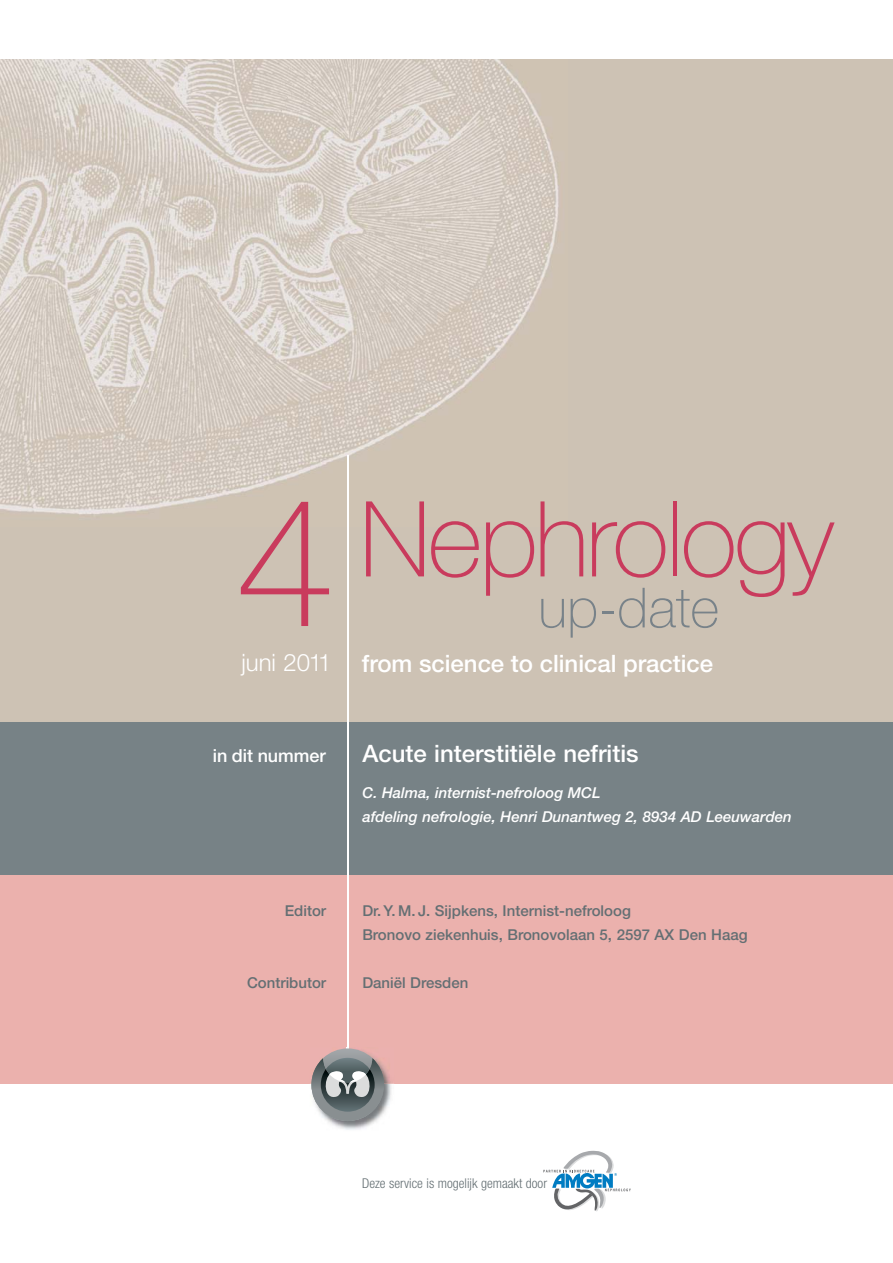
<style>
.page{position:relative;width:893px;height:1263px;background:#fff}
.page>*{position:absolute;margin:0;border:0;box-sizing:border-box;transform-origin:0 0}
.t1{font:100 180px "Helvetica Neue";color:#c93b5d}
.t2{font:100 105px "Helvetica Neue";letter-spacing:-.03em;color:#c93b5d}
.t3{font:100 55.5px "Helvetica Neue";color:#788289}
.t4{font:500 24px "Helvetica Neue";color:#fff}
.t5{font:300 24px "Helvetica Neue";color:#fff}
.t6{font:500 18px "Helvetica Neue";color:#fff}
.t7{font:500 15px/24px "Helvetica Neue";color:#646f73}
.t8{font:italic 500 15px/24px "Helvetica Neue";color:#fff}
.t9{font:300 condensed 13.5px "Helvetica Neue";color:#646f73}
</style>
<div class="page">
<div style="left:0;top:60px;width:893px;height:662px;background:#cdc2b4"></div>
<img style="left:0;top:60px;width:411px;height:466px">
<div style="left:0;top:853px;width:893px;height:230px;background:#ebb1ad"></div>
<div style="left:0;top:722px;width:893px;height:153px;background:#778286"></div>
<hr style="left:347px;top:455px;width:1px;height:641px;background:#fff">
<svg style="left:411px;top:60px;width:482px;height:1091px"></svg>
<img style="left:310px;top:1047px;width:84px;height:83px">
<svg style="left:311px;top:1048px;width:73px;height:73px;background:#919192"></svg>
<svg style="left:543px;top:1151px;width:88px;height:61px"></svg>
<h2 class="t2" style="left:359px;top:501px;width:476px">Nephrology</h2>
<h1 class="t1" style="left:236px;top:497px;width:102px">4</h1>
<h3 class="t5" style="left:241px;top:653px;width:92px">juni 2011</h3>
<h3 class="t4" style="left:362px;top:654px;width:353px">from science to clinical practice</h3>
<h3 class="t3" style="left:538px;top:588px;width:182px">up-date</h3>
<p class="t6" style="left:213px;top:749px;width:115px">in dit nummer</p>
<h3 class="t4" style="left:362px;top:745px;width:278px">Acute interstitiële nefritis</h3>
<p class="t8" style="left:362px;top:782px;width:431px">C. Halma, internist-nefroloog MCL<br>afdeling nefrologie, Henri Dunantweg 2, 8934 AD Leeuwarden</p>
<p class="t7" style="left:285px;top:900px;width:43px">Editor</p>
<p class="t7" style="left:362px;top:900px;width:387px">Dr.Y. M. J. Sijpkens, Internist-nefroloog<br>Bronovo ziekenhuis, Bronovolaan 5, 2597 AX Den Haag</p>
<p class="t7" style="left:247px;top:972px;width:81px">Contributor</p>
<p class="t7" style="left:362px;top:972px;width:107px">Daniël Dresden</p>
<p class="t9" style="left:362px;top:1178px;width:186px">Deze service is mogelijk gemaakt door</p>
</div>
